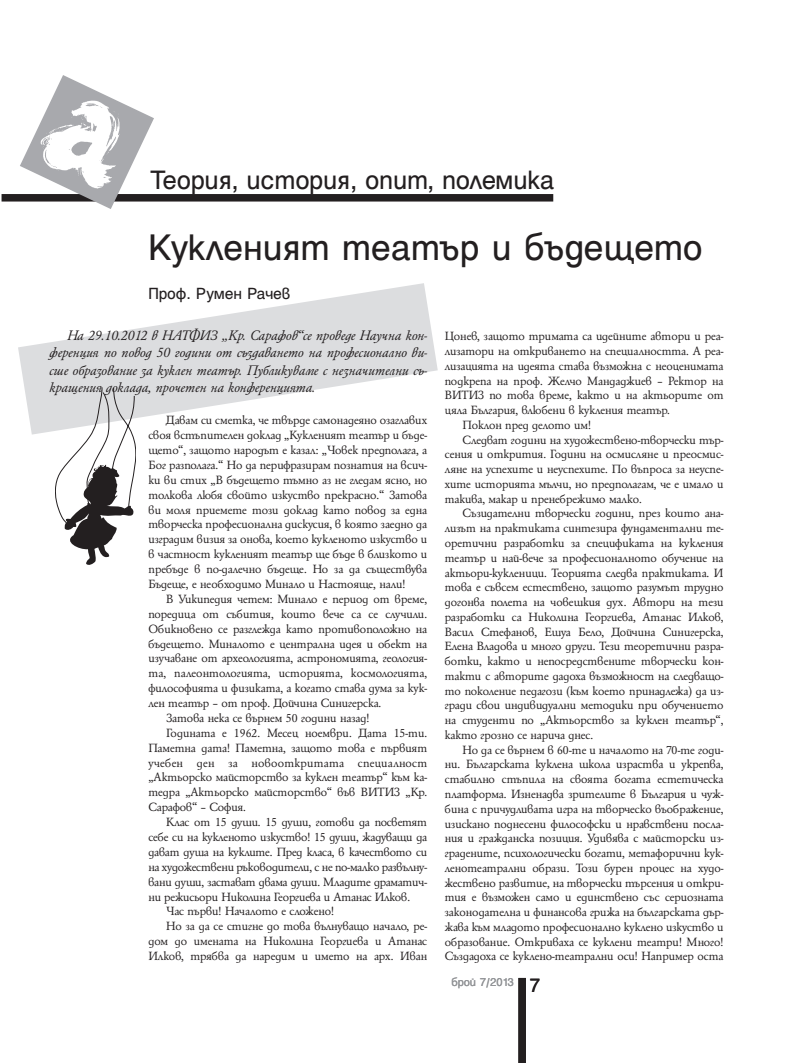
<style>
.page{position:relative;width:798px;height:1063px;background:#fff}
.page>*{position:absolute;margin:0;border:0;box-sizing:border-box;transform-origin:0 0}
.t1{font:40px "Helen Bg";color:#231f20}
.t2{font:28.75px "Helen Bg";letter-spacing:-.015em;color:#231f20}
.t3{font:21.25px "Helen Bg";color:#231f20}
.t4{font:17.5px "Helen Bg";letter-spacing:-.015em;color:#231f20}
.t5{font:italic 15px/17.5px "HS Garamond Bg";color:#231f20;text-align:justify}
.t6{font:12.88px/14.9px "HS Garamond Bg";color:#231f20;text-align:justify}
.t7{font:12.88px "HS Garamond Bg";letter-spacing:.02em;color:#231f20}
.t8{font:12.5px "Helen Bg";letter-spacing:-.005em;color:#939598}
</style>
<div class="page">
<svg style="left:18px;top:283px;width:419px;height:152px;fill:#dcdddf"></svg>
<div style="left:2px;top:194px;width:551px;height:8px;background:#231f20"></div>
<svg style="left:20px;top:75px;width:134px;height:134px"></svg>
<div style="left:518px;top:978px;width:7px;height:85px;background:#231f20"></div>
<svg style="left:55px;top:387px;width:81px;height:178px"></svg>
<h2 class="t2" style="left:150px;top:164px;width:406px">Теория, история, опит, полемика</h2>
<h1 class="t1" style="left:148px;top:225px;width:555px">Кукленият театър и бъдещето</h1>
<h3 class="t4" style="left:148px;top:283px;width:143px">Проф. Румен Рачев</h3>
<p class="t6" style="left:444px;top:329px;width:280px">Цонев, защото тримата са идейните автори и реа-</p>
<p class="t6" style="left:444px;top:344px;width:280px">лизатори на откриването на специалността. А реа-</p>
<p class="t6" style="left:444px;top:358px;width:280px">лизацията на идеята става възможна с неоценимата</p>
<p class="t6" style="left:444px;top:373px;width:280px">подкрепа на проф. Желчо Мандаджиев – Ректор на</p>
<p class="t6" style="left:444px;top:388px;width:280px">ВИТИЗ по това време, както и на актьорите от</p>
<p class="t6" style="left:444px;top:403px;width:225px">цяла България, влюбени в кукления театър.</p>
<p class="t6" style="left:462px;top:418px;width:130px">Поклон пред делото им!</p>
<p class="t6" style="left:462px;top:432px;width:262px">Следват години на художествено-творчески тър-</p>
<p class="t6" style="left:444px;top:447px;width:280px">сения и открития. Години на осмисляне и преосмис-</p>
<p class="t6" style="left:444px;top:462px;width:280px">ляне на успехите и неуспехите. По въпроса за неуспе-</p>
<p class="t6" style="left:444px;top:477px;width:280px">хите историята мълчи, но предполагам, че е имало и</p>
<p class="t6" style="left:444px;top:491px;width:197px">такива, макар и пренебрежимо малко.</p>
<p class="t6" style="left:462px;top:506px;width:262px">Съзидателни творчески години, през които ана-</p>
<p class="t6" style="left:444px;top:521px;width:280px">лизът на практиката синтезира фундаментални те-</p>
<p class="t6" style="left:444px;top:536px;width:280px">оретични разработки за спецификата на кукления</p>
<p class="t6" style="left:444px;top:550px;width:280px">театър и най-вече за професионалното обучение на</p>
<p class="t6" style="left:444px;top:565px;width:280px">актьори-кукленици. Теорията следва практиката. И</p>
<p class="t6" style="left:444px;top:580px;width:280px">това е съвсем естествено, защото разумът трудно</p>
<p class="t6" style="left:444px;top:595px;width:280px">догонва полета на човешкия дух. Автори на тези</p>
<p class="t6" style="left:444px;top:610px;width:280px">разработки са Николина Георгиева, Атанас Илков,</p>
<p class="t6" style="left:444px;top:624px;width:280px">Васил Стефанов, Ешуа Бело, Дойчина Синигерска,</p>
<p class="t6" style="left:444px;top:639px;width:280px">Елена Владова и много други. Тези теоретични разра-</p>
<p class="t6" style="left:444px;top:654px;width:280px">ботки, както и непосредствените творчески кон-</p>
<p class="t6" style="left:444px;top:669px;width:280px">такти с авторите дадоха възможност на следващо-</p>
<p class="t6" style="left:444px;top:683px;width:280px">то поколение педагози (към което принадлежа) да из-</p>
<p class="t6" style="left:444px;top:698px;width:280px">гради свои индивидуални методики при обучението</p>
<p class="t6" style="left:444px;top:713px;width:280px">на студенти по „Актьорство за куклен театър“,</p>
<p class="t6" style="left:444px;top:728px;width:148px">както грозно се нарича днес.</p>
<p class="t6" style="left:462px;top:742px;width:262px">Но да се върнем в 60-те и началото на 70-те годи-</p>
<p class="t6" style="left:444px;top:757px;width:280px">ни. Българската куклена школа израства и укрепва,</p>
<p class="t6" style="left:444px;top:772px;width:280px">стабилно стъпила на своята богата естетическа</p>
<p class="t6" style="left:444px;top:787px;width:280px">платформа. Изненадва зрителите в България и чуж-</p>
<p class="t6" style="left:444px;top:801px;width:280px">бина с причудливата игра на творческо въображение,</p>
<p class="t6" style="left:444px;top:816px;width:280px">изискано поднесени философски и нравствени посла-</p>
<p class="t6" style="left:444px;top:831px;width:280px">ния и гражданска позиция. Удивява с майсторски из-</p>
<p class="t6" style="left:444px;top:846px;width:280px">градените, психологически богати, метафорични кук-</p>
<p class="t6" style="left:444px;top:861px;width:280px">ленотеатрални образи. Този бурен процес на худо-</p>
<p class="t6" style="left:444px;top:875px;width:280px">жествено развитие, на творчески търсения и откри-</p>
<p class="t6" style="left:444px;top:890px;width:280px">тия е възможен само и единствено със сериозната</p>
<p class="t6" style="left:444px;top:905px;width:280px">законодателна и финансова грижа на българската дър-</p>
<p class="t6" style="left:444px;top:920px;width:280px">жава към младото професионално куклено изкуство и</p>
<p class="t6" style="left:444px;top:934px;width:280px">образование. Откриваха се куклени театри! Много!</p>
<p class="t6" style="left:444px;top:949px;width:280px">Създадоха се куклено-театрални оси! Например оста</p>
<h3 class="t3" style="left:529px;top:973px;width:12px">7</h3>
<p class="t5" style="left:50px;top:326px;width:379px;text-indent:18px">На 29.10.2012 в НАТФИЗ „Кр. Сарафов“се проведе Научна кон&shy;ференция по повод 50 години от създаването на професионално ви&shy;сше образование за куклен театър. Публикуваме с незначителни съ&shy;кращения доклада, прочетен на конференцията.</p>
<p class="t6" style="left:148px;top:413px;width:280px;text-indent:18px">Давам си сметка, че твърде самонадеяно озаглавих своя встъпителен доклад „Кукленият театър и бъде&shy;щето“, защото народът е казал: „Човек предполага, а Бог разполага.“ Но да перифразирам познатия на всич&shy;ки ви стих „В бъдещето тъмно аз не гледам ясно, но толкова любя свойто изкуство прекрасно.“ Затова ви моля приемете този доклад като повод за една творческа професионална дискусия, в която заедно да изградим визия за онова, което кукленото изкуство и в частност кукленият театър ще бъде в близкото и пребъде в по-далечно бъдеще. Но за да съществува Бъдеще, е необходимо Минало и Настояще, нали!</p>
<p class="t6" style="left:166px;top:592px;width:262px">В Уикипедия четем: Минало е период от време,</p>
<p class="t6" style="left:148px;top:606px;width:279px">поредица от събития, които вече са се случили.</p>
<p class="t6" style="left:148px;top:621px;width:280px">Обикновено се разглежда като противоположно на</p>
<p class="t6" style="left:148px;top:636px;width:280px">бъдещето. Миналото е централна идея и обект на</p>
<p class="t6" style="left:148px;top:651px;width:280px">изучаване от археологията, астрономията, геология-</p>
<p class="t6" style="left:148px;top:666px;width:280px">та, палеонтологията, историята, космологията,</p>
<p class="t6" style="left:148px;top:681px;width:280px">философията и физиката, а когато става дума за кук-</p>
<p class="t6" style="left:148px;top:696px;width:233px">лен театър – от проф. Дойчина Синигерска.</p>
<p class="t6" style="left:166px;top:711px;width:204px">Затова нека се върнем 50 години назад!</p>
<p class="t6" style="left:166px;top:726px;width:261px">Годината е 1962. Месец ноември. Дата 15-ти.</p>
<p class="t6" style="left:148px;top:740px;width:280px">Паметна дата! Паметна, защото това е първият</p>
<p class="t7" style="left:148px;top:756px;width:280px">учебен ден за новооткритата специалност</p>
<p class="t6" style="left:148px;top:770px;width:280px">„Актьорско майсторство за куклен театър“ към ка-</p>
<p class="t6" style="left:148px;top:785px;width:279px">тедра „Актьорско майсторство“ във ВИТИЗ „Кр.</p>
<p class="t6" style="left:148px;top:800px;width:98px">Сарафов“ – София.</p>
<p class="t6" style="left:166px;top:815px;width:262px">Клас от 15 души. 15 души, готови да посветят</p>
<p class="t6" style="left:148px;top:830px;width:280px">себе си на кукленото изкуство! 15 души, жадуващи да</p>
<p class="t6" style="left:148px;top:845px;width:280px">дават душа на куклите. Пред класа, в качеството си</p>
<p class="t6" style="left:148px;top:859px;width:280px">на художествени ръководители, с не по-малко развълну-</p>
<p class="t6" style="left:148px;top:874px;width:280px">вани души, застават двама души. Младите драматич-</p>
<p class="t6" style="left:148px;top:889px;width:262px">ни режисьори Николина Георгиева и Атанас Илков.</p>
<p class="t6" style="left:166px;top:904px;width:169px">Час първи! Началото е сложено!</p>
<p class="t6" style="left:166px;top:919px;width:262px">Но за да се стигне до това вълнуващо начало, ре-</p>
<p class="t6" style="left:148px;top:934px;width:280px">дом до имената на Николина Георгиева и Атанас</p>
<p class="t6" style="left:148px;top:949px;width:280px">Илков, трябва да наредим и името на арх. Иван</p>
<p class="t8" style="left:451px;top:975px;width:64px">брой 7/2013</p>
</div>
